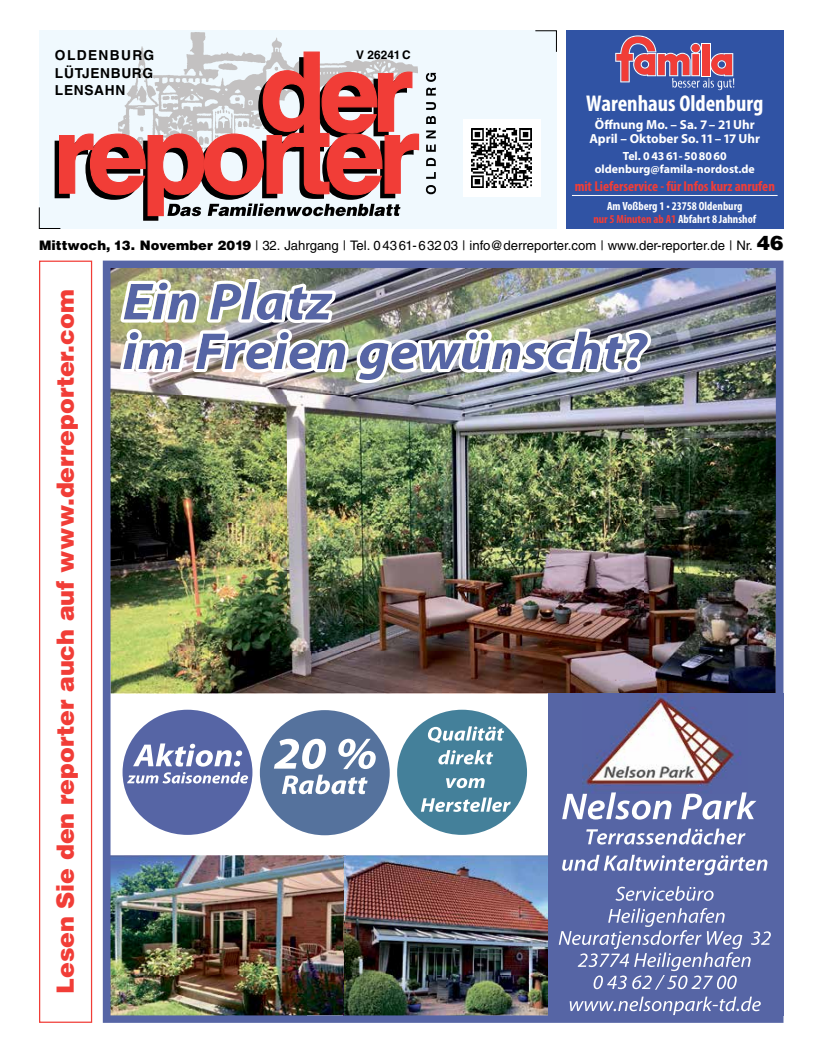
<style>
.page{position:relative;width:819px;height:1053px;background:#fff}
.page>*{position:absolute;margin:0;border:0;box-sizing:border-box;transform-origin:0 0}
.t1{font:900 23.75px "Helvetica LT Std";color:#f13d37}
.t2{font:700 condensed 22.88px "Myriad Pro";color:#fff}
.t3{font:700 condensed 14.38px "Myriad Pro";color:#f13d37}
.t4{font:700 13.75px/17.5px "Helvetica LT Std";letter-spacing:.05em;color:#000}
.t5{font:700 13.75px "Helvetica LT Std";letter-spacing:.1em;color:#000}
.t6{font:13.12px "Helvetica LT Std";color:#000}
.t7{font:700 13.12px/14.4px "Myriad Pro";color:#fff;text-align:center}
.t8{font:700 condensed 11.88px/13.1px "Myriad Pro";color:#fff;text-align:center}
.t9{font:700 11.88px/13.1px "Myriad Pro";color:#fff;text-align:center}
.t10{font:700 11.88px "Helvetica LT Std";color:#000}
.s1{color:#f13d37}
.s2{font-weight:900}
.s3{font-weight:900;font-size:20px}
</style>
<div class="page">
<div style="left:39px;top:30px;width:517px;height:199px;background:#f0f9fe"></div>
<svg style="left:535px;top:30px;width:21px;height:22px"></svg>
<img style="left:140px;top:32px;width:142px;height:19px">
<svg style="left:426px;top:185px;width:10px;height:9px"></svg>
<svg style="left:426px;top:172px;width:10px;height:7px"></svg>
<svg style="left:426px;top:158px;width:10px;height:8px"></svg>
<svg style="left:426px;top:144px;width:10px;height:8px"></svg>
<svg style="left:426px;top:130px;width:10px;height:8px"></svg>
<svg style="left:426px;top:116px;width:10px;height:8px"></svg>
<svg style="left:426px;top:102px;width:10px;height:8px"></svg>
<svg style="left:426px;top:73px;width:10px;height:23px"></svg>
<div style="left:462px;top:119px;width:78px;height:78px;background:#fff"></div>
<img style="left:472px;top:128px;width:59px;height:60px">
<svg style="left:39px;top:51px;width:380px;height:178px"></svg>
<img style="left:103px;top:260px;width:680px;height:762px">
<div style="left:547px;top:693px;width:236px;height:322px;background:#5665a5"></div>
<img style="left:582px;top:681px;width:165px;height:111px">
<svg style="left:562px;top:792px;width:194px;height:27px"></svg>
<svg style="left:586px;top:828px;width:159px;height:16px"></svg>
<svg style="left:615px;top:886px;width:98px;height:14px"></svg>
<img style="left:120px;top:279px;width:531px;height:104px">
<svg style="left:397px;top:709px;width:130px;height:125px"></svg>
<svg style="left:122px;top:709px;width:130px;height:125px"></svg>
<svg style="left:260px;top:710px;width:130px;height:125px"></svg>
<div style="left:566px;top:30px;width:217px;height:199px;background:#3053a4"></div>
<svg style="left:615px;top:35px;width:119px;height:55px"></svg>
<hr style="left:572px;top:195px;width:205px;height:1px;background:#fff">
<div style="left:39px;top:260px;width:53px;height:762px;border:1px solid #f13d37"></div>
<p class="t5" style="left:55px;top:47px;width:101px">OLDENBURG</p>
<p class="t10" style="left:356px;top:47px;width:56px">V 26241C</p>
<p class="t4" style="left:55px;top:64px;width:100px">LÜTJENBURG<br>LENSAHN</p>
<p class="t2" style="left:586px;top:91px;width:178px">Warenhaus Oldenburg</p>
<p class="t7" style="left:589px;top:118px;width:172px">Öffnung Mo. – Sa. 7 – 21 Uhr<br>April – Oktober So. 11 – 17 Uhr</p>
<p class="t9" style="left:594px;top:150px;width:162px">Tel. 0 43 61 - 50 80 60 oldenburg@famila-nordost.de</p>
<p class="t3" style="left:574px;top:178px;width:202px">mit Lieferservice - für Infos kurz anrufen</p>
<p class="t8" style="left:593px;top:199px;width:164px">Am Voßberg 1 • 23758 Oldenburg<br><span class="s1">nur 5 Minuten ab A1</span> Abfahrt 8 Jahnshof</p>
<p class="t6" style="left:39px;top:238px;width:746px"><span class="s2">Mittwoch, 13. November 2019</span> | 32. Jahrgang | Tel. 04361-63203 | info@derreporter.com | www.der-reporter.de | Nr. <span class="s3">46</span></p>
<p class="t1" style="left:50px;top:993px;width:705px;rotate:-90deg">Lesen Sie den reporter auch auf www.derreporter.com</p>
</div>
